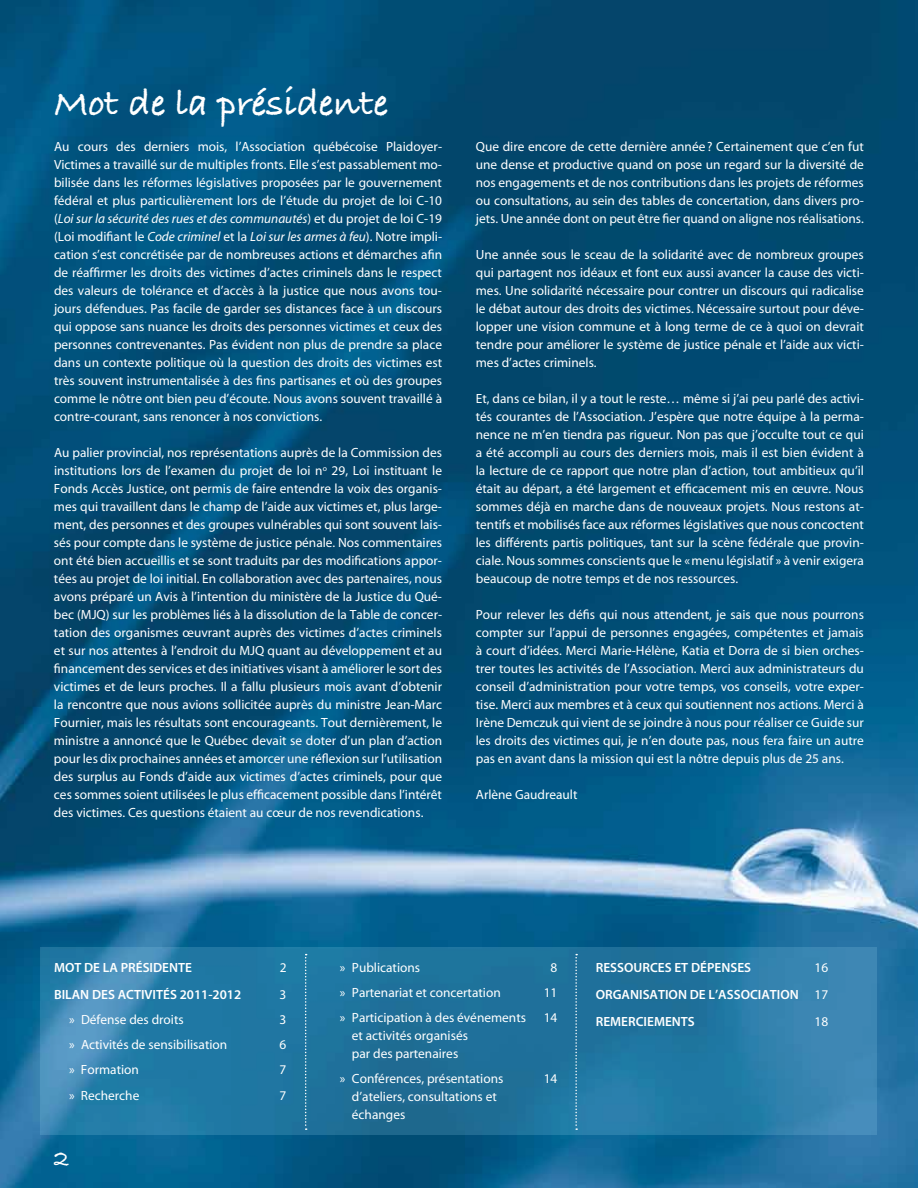
<style>
.page{position:relative;width:918px;height:1188px;background:#fff}
.page>*{position:absolute;margin:0;border:0;box-sizing:border-box;transform-origin:0 0}
.t1{font:39px "Bradley Hand ITCTT Bold";color:#fff}
.t2{font:24px "Bradley Hand ITCTT Bold";color:#fff}
.t3{font:13.35px/18px "Myriad MM 400 600";color:#fff;text-align:justify}
.t4{font:13.35px/27px "Myriad MM 565 600";color:#fff}
.t5{font:13.35px "Myriad MM It 400 600";color:#fff}
.s1{font-family:"Myriad MM 400 600"}
.s2{font-family:"Myriad MM It 400 600"}
</style>
<div class="page">
<img style="left:0;top:0;width:918px;height:1188px">
<svg style="left:40px;top:947px;width:838px;height:188px;background:#2679a4"></svg>
<svg style="left:305px;top:954px;width:2px;height:176px"></svg>
<svg style="left:575px;top:954px;width:2px;height:176px"></svg>
<h1 class="t1" style="left:54px;top:81px;width:336px">Mot de la présidente</h1>
<p class="t3" style="left:54px;top:139px;width:390px">Au cours des derniers mois, l’Association québécoise Plaidoyer-Victimes a travaillé sur de multiples fronts. Elle s’est passablement mo&shy;bilisée dans les réformes législatives proposées par le gouvernement fédéral et plus particulièrement lors de l’étude du projet de loi C-10</p>
<p class="t5" style="left:54px;top:213px;width:390px"><span class="s1">(</span>Loi sur la sécurité des rues et des communautés<span class="s1">) et du projet de loi C-19</span></p>
<p class="t3" style="left:54px;top:229px;width:390px">(Loi modifiant le <span class="s2">Code criminel</span> et la <span class="s2">Loi sur les armes à feu</span>). Notre impli&shy;cation s’est concrétisée par de nombreuses actions et démarches afin de réaffirmer les droits des victimes d’actes criminels dans le respect des valeurs de tolérance et d’accès à la justice que nous avons tou&shy;jours défendues. Pas facile de garder ses distances face à un discours qui oppose sans nuance les droits des personnes victimes et ceux des personnes contrevenantes. Pas évident non plus de prendre sa place dans un contexte politique où la question des droits des victimes est très souvent instrumentalisée à des fins partisanes et où des groupes comme le nôtre ont bien peu d’écoute. Nous avons souvent travaillé à contre-courant, sans renoncer à nos convictions.</p>
<p class="t3" style="left:54px;top:445px;width:390px">Au palier provincial, nos représentations auprès de la Commission des institutions lors de l’examen du projet de loi n<sup>o</sup> 29, Loi instituant le Fonds Accès Justice, ont permis de faire entendre la voix des organis&shy;mes qui travaillent dans le champ de l’aide aux victimes et, plus large&shy;ment, des personnes et des groupes vulnérables qui sont souvent lais&shy;sés pour compte dans le système de justice pénale. Nos commentaires ont été bien accueillis et se sont traduits par des modifications appor&shy;tées au projet de loi initial. En collaboration avec des partenaires, nous avons préparé un Avis à l’intention du ministère de la Justice du Qué&shy;bec (MJQ) sur les problèmes liés à la dissolution de la Table de concer&shy;tation des organismes œuvrant auprès des victimes d’actes criminels et sur nos attentes à l’endroit du MJQ quant au développement et au financement des services et des initiatives visant à améliorer le sort des victimes et de leurs proches. Il a fallu plusieurs mois avant d’obtenir la rencontre que nous avions sollicitée auprès du ministre Jean-Marc Fournier, mais les résultats sont encourageants. Tout dernièrement, le ministre a annoncé que le Québec devait se doter d’un plan d’action pour les dix prochaines années et amorcer une réflexion sur l’utilisation des surplus au Fonds d’aide aux victimes d’actes criminels, pour que ces sommes soient utilisées le plus efficacement possible dans l’intérêt des victimes. Ces questions étaient au cœur de nos revendications.</p>
<p class="t3" style="left:476px;top:139px;width:390px">Que dire encore de cette dernière année ? Certainement que c’en fut une dense et productive quand on pose un regard sur la diversité de nos engagements et de nos contributions dans les projets de réformes ou consultations, au sein des tables de concertation, dans divers pro&shy;jets. Une année dont on peut être fier quand on aligne nos réalisations.</p>
<p class="t3" style="left:476px;top:247px;width:390px">Une année sous le sceau de la solidarité avec de nombreux groupes qui partagent nos idéaux et font eux aussi avancer la cause des victi&shy;mes. Une solidarité nécessaire pour contrer un discours qui radicalise le débat autour des droits des victimes. Nécessaire surtout pour déve&shy;lopper une vision commune et à long terme de ce à quoi on devrait tendre pour améliorer le système de justice pénale et l’aide aux victi&shy;mes d’actes criminels.</p>
<p class="t3" style="left:476px;top:391px;width:390px">Et, dans ce bilan, il y a tout le reste… même si j’ai peu parlé des activi&shy;tés courantes de l’Association. J’espère que notre équipe à la perma&shy;nence ne m’en tiendra pas rigueur. Non pas que j’occulte tout ce qui a été accompli au cours des derniers mois, mais il est bien évident à la lecture de ce rapport que notre plan d’action, tout ambitieux qu’il était au départ, a été largement et efficacement mis en œuvre. Nous sommes déjà en marche dans de nouveaux projets. Nous restons at&shy;tentifs et mobilisés face aux réformes législatives que nous concoctent les différents partis politiques, tant sur la scène fédérale que provin&shy;ciale. Nous sommes conscients que le «menu législatif » à venir exigera beaucoup de notre temps et de nos ressources.</p>
<p class="t3" style="left:476px;top:607px;width:390px">Pour relever les défis qui nous attendent, je sais que nous pourrons compter sur l’appui de personnes engagées, compétentes et jamais à court d’idées. Merci Marie-Hélène, Katia et Dorra de si bien orches&shy;trer toutes les activités de l’Association. Merci aux administrateurs du conseil d’administration pour votre temps, vos conseils, votre exper&shy;tise. Merci aux membres et à ceux qui soutiennent nos actions. Merci à Irène Demczuk qui vient de se joindre à nous pour réaliser ce Guide sur les droits des victimes qui, je n’en doute pas, nous fera faire un autre pas en avant dans la mission qui est la nôtre depuis plus de 25 ans.</p>
<p class="t3" style="left:476px;top:787px;width:103px">Arlène Gaudreault</p>
<p class="t4" style="left:54px;top:955px;width:140px">MOT DE LA PRÉSIDENTE</p>
<p class="t3" style="left:280px;top:959px;width:8px">2</p>
<p class="t4" style="left:54px;top:982px;width:189px">BILAN DES ACTIVITÉS 2011-2012</p>
<p class="t3" style="left:280px;top:986px;width:8px">3</p>
<p class="t3" style="left:69px;top:1011px;width:116px">» Défense des droits</p>
<p class="t3" style="left:280px;top:1011px;width:8px">3</p>
<p class="t3" style="left:69px;top:1036px;width:160px">» Activités de sensibilisation</p>
<p class="t3" style="left:280px;top:1036px;width:8px">6</p>
<p class="t3" style="left:69px;top:1062px;width:72px">» Formation</p>
<p class="t3" style="left:280px;top:1062px;width:8px">7</p>
<p class="t3" style="left:69px;top:1087px;width:72px">» Recherche</p>
<p class="t3" style="left:280px;top:1087px;width:8px">7</p>
<h2 class="t2" style="left:54px;top:1145px;width:16px">2</h2>
<p class="t3" style="left:340px;top:959px;width:82px">» Publications</p>
<p class="t3" style="left:551px;top:959px;width:8px">8</p>
<p class="t3" style="left:340px;top:984px;width:162px">» Partenariat et concertation</p>
<p class="t3" style="left:544px;top:984px;width:15px">11</p>
<p class="t3" style="left:340px;top:1009px;width:188px">» Participation à des événements</p>
<p class="t3" style="left:544px;top:1009px;width:15px">14</p>
<p class="t3" style="left:352px;top:1027px;width:118px">et activités organisés par des partenaires</p>
<p class="t3" style="left:340px;top:1071px;width:165px">» Conférences, présentations</p>
<p class="t3" style="left:544px;top:1071px;width:15px">14</p>
<p class="t3" style="left:352px;top:1089px;width:146px">d’ateliers, consultations et échanges</p>
<p class="t4" style="left:596px;top:955px;width:157px">RESSOURCES ET DÉPENSES</p>
<p class="t3" style="left:815px;top:959px;width:15px">16</p>
<p class="t4" style="left:596px;top:982px;width:234px">ORGANISATION DE L’ASSOCIATION <span class="s1">17<br></span>REMERCIEMENTS</p>
<p class="t3" style="left:815px;top:1013px;width:15px">18</p>
</div>
